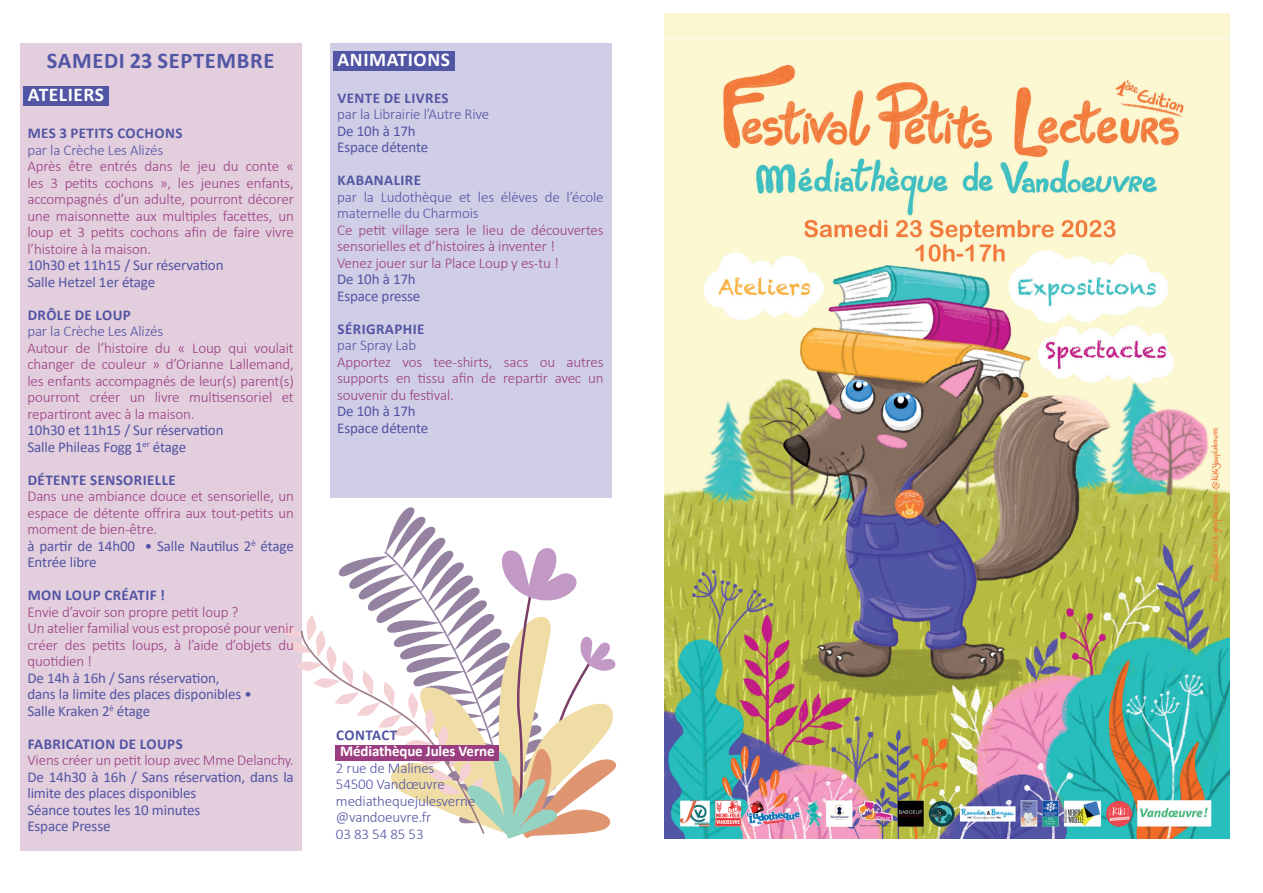
<style>
.page{position:relative;width:1263px;height:893px;background:#fff}
.page>*{position:absolute;margin:0;border:0;box-sizing:border-box;transform-origin:0 0}
.t1{font:700 22.5px "Calibri";letter-spacing:.03em;color:#5155a4}
.t2{font:700 19.5px "Calibri";letter-spacing:.03em;color:#fff}
.t3{font:300 15px/16.5px "Calibri";letter-spacing:-.01em;color:#9b3e81}
.t4{font:15px/16.5px "Calibri";letter-spacing:-.01em;color:#5355a4}
.t5{font:300 15px/16.5px "Calibri";letter-spacing:-.01em;color:#5355a4}
.t6{font:700 15px "Calibri";letter-spacing:.03em;color:#5355a4}
.t7{font:700 15px "Calibri";letter-spacing:-.01em;color:#fff}
.s1{font-weight:400;color:#5355a4}
</style>
<div class="page">
<div style="left:330px;top:43px;width:282px;height:454px;background:#cfcee6"></div>
<div style="left:20px;top:43px;width:282px;height:807px;background:#e2cedd"></div>
<svg style="left:280px;top:507px;width:337px;height:331px"></svg>
<div style="left:336px;top:745px;width:163px;height:15px;background:#9b3e81"></div>
<div style="left:665px;top:14px;width:565px;height:825px;background:#fbf8d1"></div>
<img style="left:665px;top:38px;width:565px;height:801px">
<div style="left:333px;top:51px;width:121px;height:20px;background:#5155a4"></div>
<div style="left:23px;top:86px;width:86px;height:20px;background:#5155a4"></div>
<h1 class="t1" style="left:47px;top:45px;width:229px">SAMEDI 23 SEPTEMBRE</h1>
<h2 class="t2" style="left:28px;top:81px;width:78px">ATELIERS</h2>
<p class="t6" style="left:28px;top:123px;width:156px">MES 3 PETITS COCHONS</p>
<p class="t5" style="left:27px;top:141px;width:137px">par la Crèche Les Alizés</p>
<p class="t3" style="left:27px;top:158px;width:268px;text-align:justify">Après être entrés dans le jeu du conte « les 3 petits cochons », les jeunes enfants, accompagnés d’un adulte, pourront décorer une maisonnette aux multiples facettes, un loup et 3 petits cochons afin de faire vivre l’histoire à la maison.</p>
<p class="t4" style="left:27px;top:257px;width:198px">10h30 et 11h15 / Sur réservation<br>Salle Hetzel 1er étage</p>
<p class="t6" style="left:28px;top:304px;width:105px">DRÔLE DE LOUP</p>
<p class="t5" style="left:27px;top:323px;width:137px">par la Crèche Les Alizés</p>
<p class="t3" style="left:27px;top:339px;width:268px;text-align:justify">Autour de l’histoire du « Loup qui voulait changer de couleur » d’Orianne Lallemand, les enfants accompagnés de leur(s) parent(s) pourront créer un livre multisensoriel et repartiront avec à la maison.</p>
<p class="t4" style="left:27px;top:422px;width:198px">10h30 et 11h15 / Sur réservation<br>Salle Phileas Fogg 1<sup>er</sup> étage</p>
<p class="t6" style="left:28px;top:469px;width:150px">DÉTENTE SENSORIELLE</p>
<p class="t3" style="left:27px;top:488px;width:268px">Dans une ambiance douce et sensorielle, un espace de détente offrira aux tout-petits un moment de bien-être.<br><span class="s1">à partir de 14h00 • Salle Nautilus 2</span><sup>è</sup> <span class="s1">étage<br>Entrée libre</span></p>
<p class="t6" style="left:28px;top:585px;width:139px">MON LOUP CRÉATIF !</p>
<p class="t3" style="left:27px;top:603px;width:268px">Envie d’avoir son propre petit loup ?<br>Un atelier familial vous est proposé pour venir créer des petits loups, à l’aide d’objets du quotidien !</p>
<p class="t4" style="left:27px;top:669px;width:226px">De 14h à 16h / Sans réservation,<br>dans la limite des places disponibles •<br>Salle Kraken 2<sup>è</sup> étage</p>
<p class="t6" style="left:28px;top:733px;width:157px">FABRICATION DE LOUPS</p>
<p class="t3" style="left:27px;top:752px;width:268px">Viens créer un petit loup avec Mme Delanchy.</p>
<p class="t4" style="left:27px;top:768px;width:268px">De 14h30 à 16h / Sans réservation, dans la limite des places disponibles<br>Séance toutes les 10 minutes<br>Espace Presse</p>
<h2 class="t2" style="left:338px;top:45px;width:114px">ANIMATIONS</h2>
<p class="t6" style="left:337px;top:87px;width:113px">VENTE DE LIVRES</p>
<p class="t5" style="left:337px;top:106px;width:153px">par la Librairie l’Autre Rive</p>
<p class="t4" style="left:337px;top:122px;width:93px">De 10h à 17h<br>Espace détente</p>
<p class="t6" style="left:337px;top:170px;width:85px">KABANALIRE</p>
<p class="t5" style="left:337px;top:189px;width:268px">par la Ludothèque et les élèves de l’école maternelle du Charmois</p>
<p class="t3" style="left:337px;top:222px;width:268px">Ce petit village sera le lieu de découvertes sensorielles et d’histoires à inventer !<br>Venez jouer sur la Place Loup y es-tu !</p>
<p class="t4" style="left:337px;top:271px;width:85px">De 10h à 17h<br>Espace presse</p>
<p class="t6" style="left:337px;top:318px;width:89px">SÉRIGRAPHIE</p>
<p class="t5" style="left:337px;top:337px;width:81px">par Spray Lab</p>
<p class="t3" style="left:337px;top:354px;width:268px;text-align:justify">Apportez vos tee-shirts, sacs ou autres supports en tissu afin de repartir avec un souvenir du festival.</p>
<p class="t4" style="left:337px;top:403px;width:93px">De 10h à 17h<br>Espace détente</p>
<p class="t6" style="left:336px;top:724px;width:63px">CONTACT</p>
<p class="t7" style="left:340px;top:741px;width:156px">Médiathèque Jules Verne</p>
<p class="t5" style="left:336px;top:760px;width:141px">2 rue de Malines<br>54500 Vandœuvre mediathequejulesverne @vandoeuvre.fr<br>03 83 54 85 53</p>
</div>
